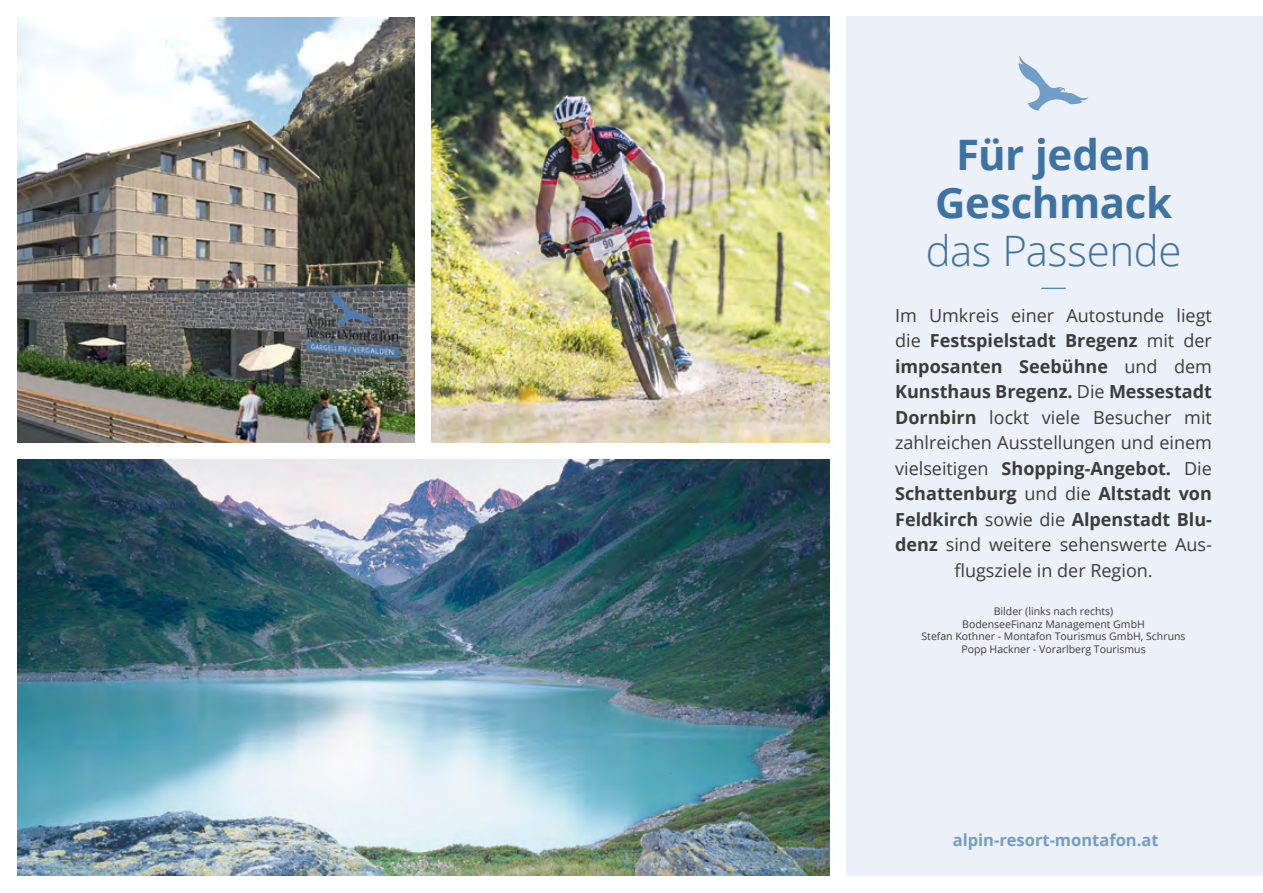
<style>
.page{position:relative;width:1263px;height:893px;background:#fff}
.page>*{position:absolute;margin:0;border:0;box-sizing:border-box;transform-origin:0 0}
.t1{font:700 42px/48px "Open Sans";letter-spacing:-.01em;color:#3d73a2;text-align:center}
.t2{font:300 42px "Open Sans";letter-spacing:-.01em;color:#3d73a2}
.t3{font:18px/25.5px "Open Sans";color:#3c3c3b;text-align:center}
.t4{font:700 16.5px "Open Sans";color:#719dc6}
.t5{font:10.5px/12.6px "Open Sans";color:#3c3c3b;text-align:center}
.s1{font-weight:700}
</style>
<div class="page">
<div style="left:846px;top:17px;width:417px;height:859px;background:#ecf0f8"></div>
<svg style="left:1041px;top:288px;width:24px;height:1px"></svg>
<img style="left:17px;top:17px;width:398px;height:425px">
<img style="left:17px;top:459px;width:812px;height:417px">
<img style="left:432px;top:17px;width:397px;height:425px">
<svg style="left:1018px;top:56px;width:70px;height:55px"></svg>
<h1 class="t1" style="left:935px;top:130px;width:239px">Für jeden<br>Geschmack</h1>
<h1 class="t2" style="left:926px;top:222px;width:257px">das Passende</h1>
<p class="t3" style="left:895px;top:302px;width:318px">Im Umkreis einer Autostunde liegt die <span class="s1">Festspielstadt Bregenz</span> mit der <span class="s1">imposanten Seebühne</span> und dem <span class="s1">Kunsthaus Bregenz.</span> Die <span class="s1">Messestadt Dornbirn</span> lockt viele Besucher mit zahlreichen Ausstellungen und einem vielseitigen <span class="s1">Shopping-Angebot.</span> Die <span class="s1">Schattenburg</span> und die <span class="s1">Altstadt von Feldkirch</span> sowie die <span class="s1">Alpenstadt Blu&shy;denz</span> sind weitere sehenswerte Aus&shy;flugsziele in der Region.</p>
<p class="t5" style="left:921px;top:605px;width:266px">Bilder (links nach rechts)<br>BodenseeFinanz Management GmbH<br>Stefan Kothner - Montafon Tourismus GmbH, Schruns Popp Hackner - Vorarlberg Tourismus</p>
<p class="t4" style="left:953px;top:828px;width:207px">alpin-resort-montafon.at</p>
</div>
